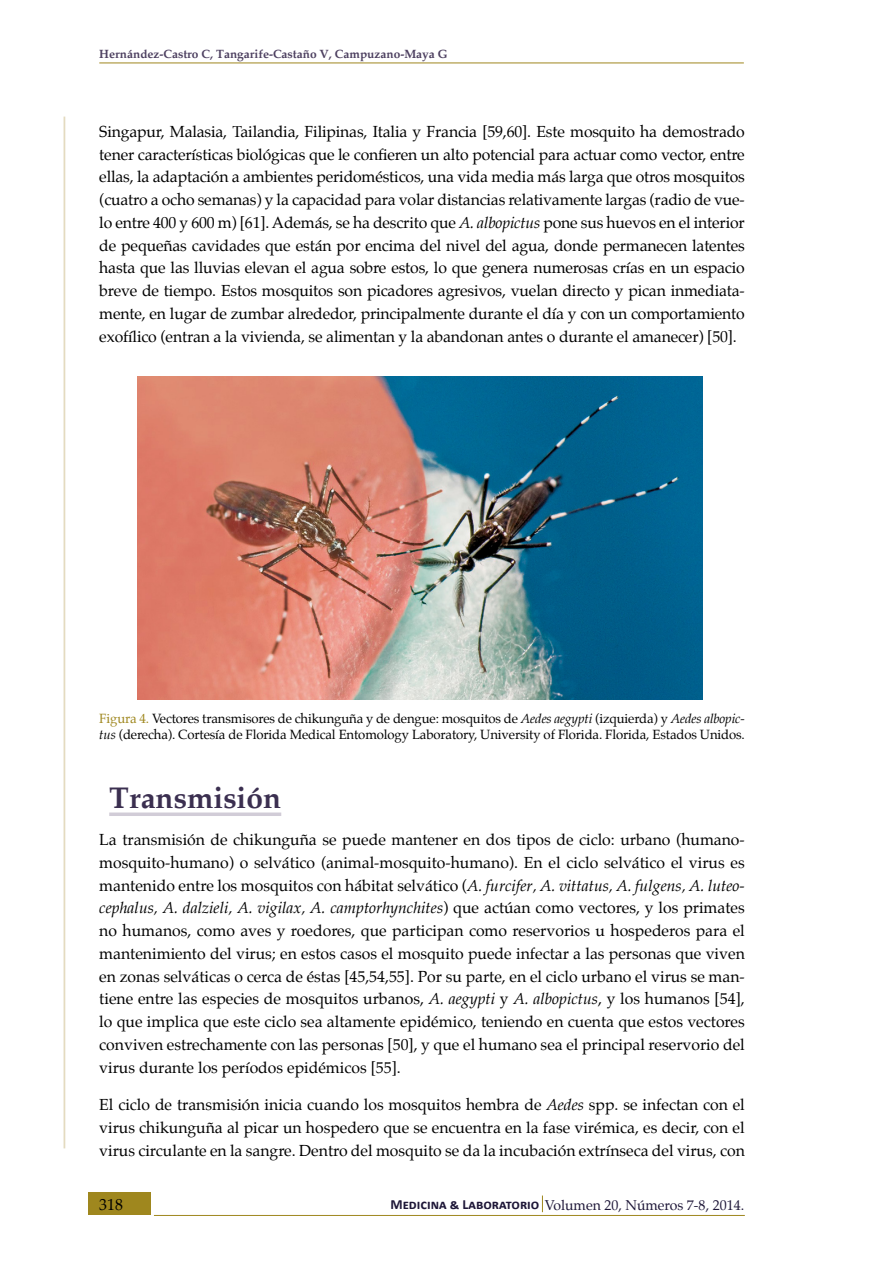
<style>
.page{position:relative;width:869px;height:1265px;background:#fff}
.page>*{position:absolute;margin:0;border:0;box-sizing:border-box;transform-origin:0 0}
.t1{font:700 29.75px "Palatino";color:#3b2f50}
.t2{font:15.75px/22.8px "Palatino";color:#000;text-align:justify}
.t3{font:14px "Palatino";color:#1e1738}
.t4{font:13.12px/15.8px "Palatino";letter-spacing:-.01em;color:#000}
.t5{font:700 11.9px "Palatino";color:#4d4060}
.s1{font-style:italic}
.s2{color:#9f871e}
.s3{font-family:"Calibri";font-weight:700}
</style>
<div class="page">
<div style="left:88px;top:1192px;width:62px;height:23px;background:#9f871e"></div>
<hr style="left:154px;top:1215px;width:590px;height:1px;background:#9f871e">
<hr style="left:63px;top:117px;width:2px;height:1031px;background:#e4dbc0">
<svg style="left:541px;top:1196px;width:1px;height:16px"></svg>
<hr style="left:99px;top:63px;width:644px;height:1px;background:#9f871e">
<svg style="left:109px;top:812px;width:172px;height:4px"></svg>
<img style="left:138px;top:376px;width:564px;height:324px">
<p class="t5" style="left:99px;top:47px;width:350px">Hernández-Castro C, Tangarife-Castaño V, Campuzano-Maya G</p>
<p class="t2" style="left:99px;top:120px;width:646px">Singapur, Malasia, Tailandia, Filipinas, Italia y Francia [59,60]. Este mosquito ha demostrado tener características biológicas que le confieren un alto potencial para actuar como vector, entre ellas, la adaptación a ambientes peridomésticos, una vida media más larga que otros mosquitos (cuatro a ocho semanas) y la capacidad para volar distancias relativamente largas (radio de vue&shy;lo entre 400 y 600 m) [61]. Además, se ha descrito que <span class="s1">A. albopictus</span> pone sus huevos en el interior de pequeñas cavidades que están por encima del nivel del agua, donde permanecen latentes hasta que las lluvias elevan el agua sobre estos, lo que genera numerosas crías en un espacio breve de tiempo. Estos mosquitos son picadores agresivos, vuelan directo y pican inmediata&shy;mente, en lugar de zumbar alrededor, principalmente durante el día y con un comportamiento exofílico (entran a la vivienda, se alimentan y la abandonan antes o durante el amanecer) [50].</p>
<p class="t4" style="left:99px;top:711px;width:646px"><span class="s2">Figura 4.</span> Vectores transmisores de chikunguña y de dengue: mosquitos de <span class="s1">Aedes aegypti</span> (izquierda) y <span class="s1">Aedes albopic&shy;tus</span> (derecha). Cortesía de Florida Medical Entomology Laboratory, University of Florida. Florida, Estados Unidos.</p>
<h1 class="t1" style="left:109px;top:780px;width:173px">Transmisión</h1>
<p class="t2" style="left:99px;top:828px;width:646px">La transmisión de chikunguña se puede mantener en dos tipos de ciclo: urbano (humano&shy;mosquito-humano) o selvático (animal-mosquito-humano). En el ciclo selvático el virus es mantenido entre los mosquitos con hábitat selvático (<span class="s1">A. furcifer, A. vittatus, A. fulgens, A. luteo&shy;cephalus, A. dalzieli, A. vigilax, A. camptorhynchites</span>) que actúan como vectores, y los primates no humanos, como aves y roedores, que participan como reservorios u hospederos para el mantenimiento del virus; en estos casos el mosquito puede infectar a las personas que viven en zonas selváticas o cerca de éstas [45,54,55]. Por su parte, en el ciclo urbano el virus se man&shy;tiene entre las especies de mosquitos urbanos, <span class="s1">A. aegypti</span> y <span class="s1">A. albopictus</span>, y los humanos [54], lo que implica que este ciclo sea altamente epidémico, teniendo en cuenta que estos vectores conviven estrechamente con las personas [50], y que el humano sea el principal reservorio del virus durante los períodos epidémicos [55].</p>
<p class="t2" style="left:99px;top:1093px;width:646px">El ciclo de transmisión inicia cuando los mosquitos hembra de <span class="s1">Aedes</span> spp. se infectan con el virus chikunguña al picar un hospedero que se encuentra en la fase virémica, es decir, con el virus circulante en la sangre. Dentro del mosquito se da la incubación extrínseca del virus, con</p>
<p class="t2" style="left:99px;top:1194px;width:25px">318</p>
<p class="t3" style="left:390px;top:1193px;width:355px"><span class="s3">Medicina &amp; Laboratorio</span> Volumen 20, Números 7-8, 2014.</p>
</div>
